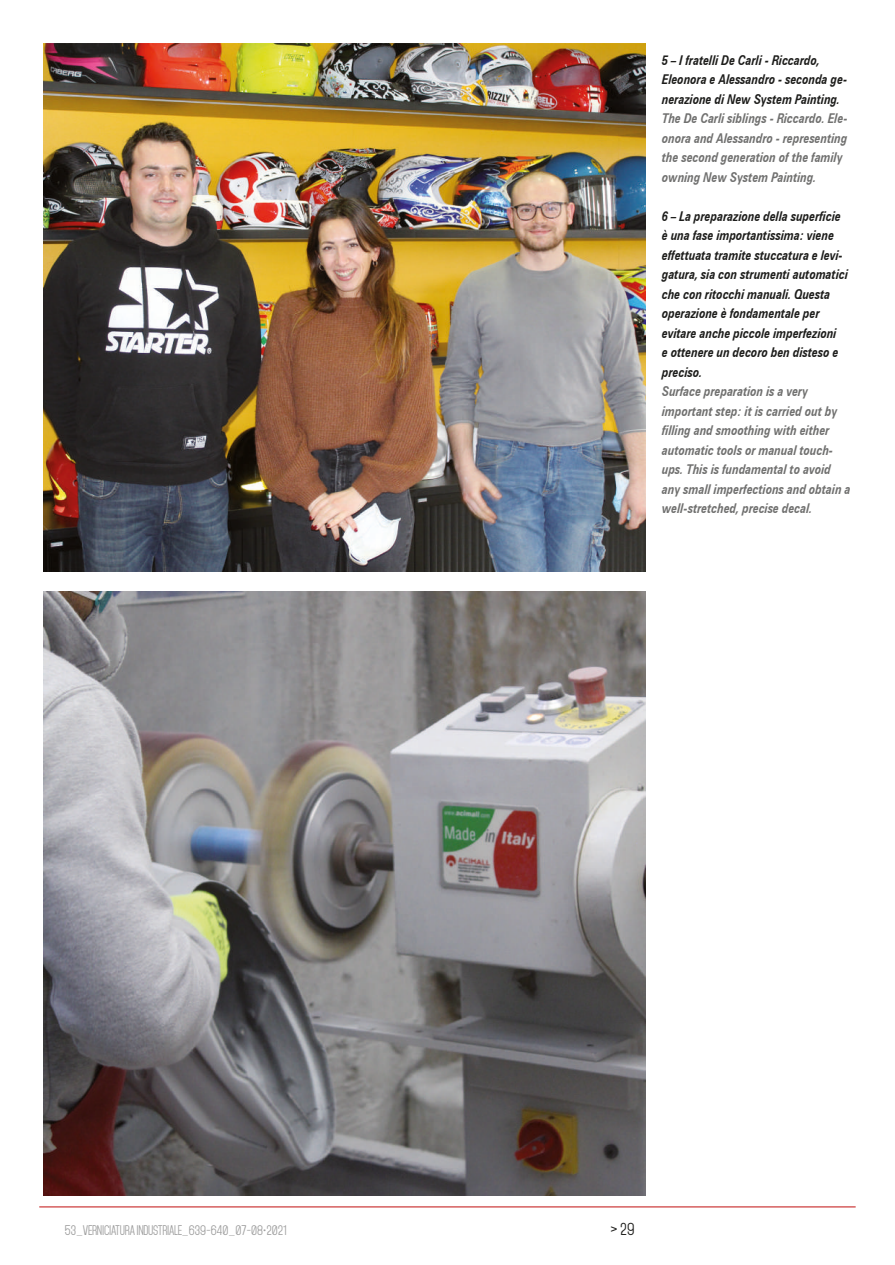
<style>
.page{position:relative;width:895px;height:1265px;background:#fff}
.page>*{position:absolute;margin:0;border:0;box-sizing:border-box;transform-origin:0 0}
.t1{font:15px "Mohave";color:#1d1d1b}
.t2{font:italic 700 13.5px/19.5px "Zurich BT";color:#1d1d1b;scale:.8 1}
.t3{font:italic 700 13.5px/19.5px "Zurich BT";color:#70706f;scale:.8 1}
.t4{font:12px "Mohave";letter-spacing:-.03em;color:#9d9d9d}
</style>
<div class="page">
<hr style="left:39px;top:1206px;width:817px;height:1px;background:#c00e0e">
<img style="left:44px;top:44px;width:601px;height:528px">
<img style="left:44px;top:591px;width:601px;height:605px">
<p class="t2" style="left:662px;top:49px;width:233px">5 – I fratelli De Carli - Riccardo,<br>Eleonora e Alessandro - seconda ge&shy;nerazione di New System Painting.</p>
<p class="t3" style="left:662px;top:108px;width:233px">The De Carli siblings - Riccardo. Ele&shy;onora and Alessandro - representing the second generation of the family owning New System Painting.</p>
<p class="t2" style="left:662px;top:205px;width:234px">6 – La preparazione della superficie è una fase importantissima: viene effettuata tramite stuccatura e levi&shy;gatura, sia con strumenti automatici che con ritocchi manuali. Questa operazione è fondamentale per evitare anche piccole imperfezioni<br>e ottenere un decoro ben disteso e preciso.</p>
<p class="t3" style="left:662px;top:381px;width:237px">Surface preparation is a very important step: it is carried out by filling and smoothing with either automatic tools or manual touch&shy;ups. This is fundamental to avoid any small imperfections and obtain a well-stretched, precise decal.</p>
<p class="t4" style="left:65px;top:1222px;width:223px">53_VERNICIATURA INDUSTRIALE_639-640_07-08•2021</p>
<p class="t1" style="left:611px;top:1220px;width:25px">&gt; 29</p>
</div>
